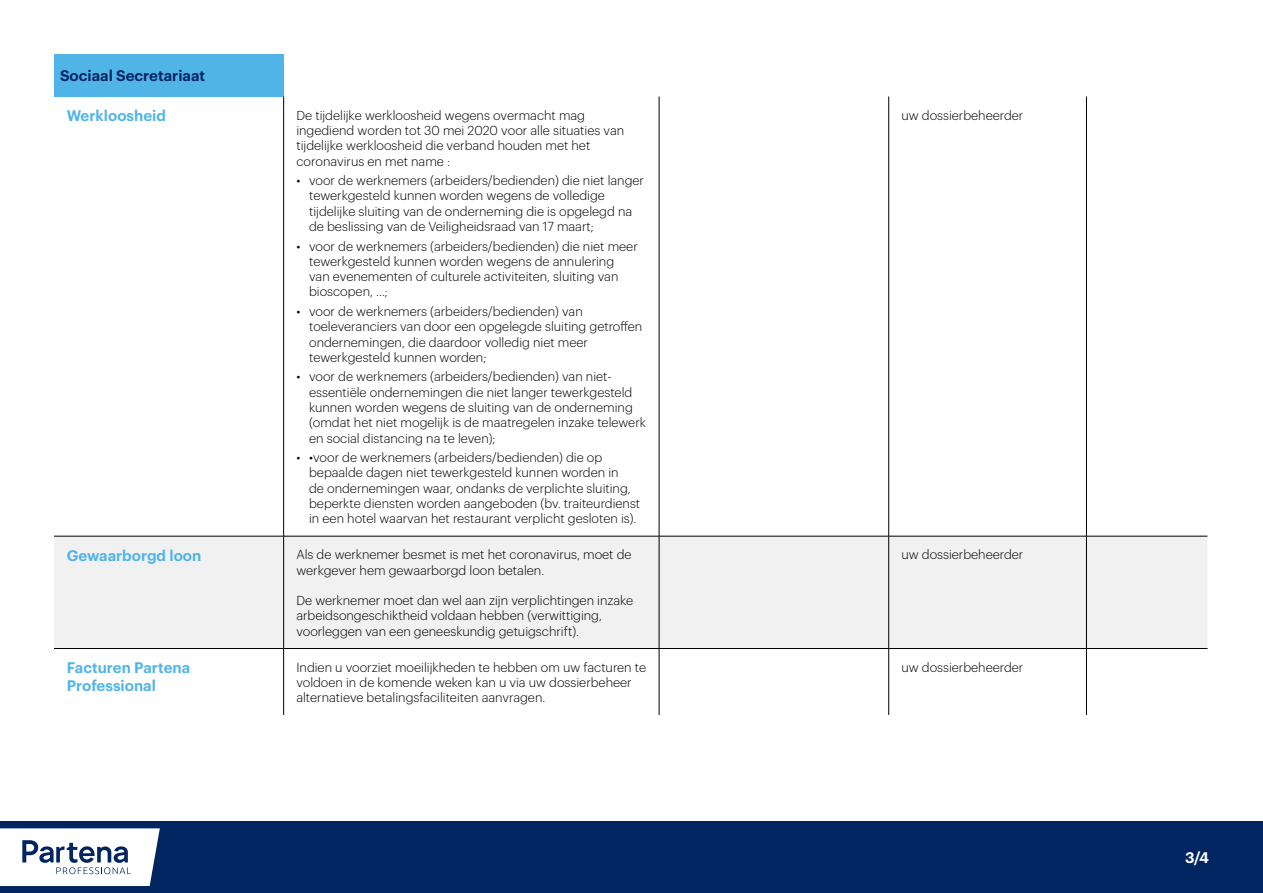
<style>
.page{position:relative;width:1263px;height:893px;background:#fff}
.page>*{position:absolute;margin:0;border:0;box-sizing:border-box;transform-origin:0 0}
.t1{font:600 15px/18px "Graphik";color:#51b4e6}
.t2{font:600 15px "Graphik";color:#002561}
.t3{font:600 15px "Graphik";color:#fff}
.t4{font:300 12.75px/15.3px "Graphik";color:#000}
</style>
<div class="page">
<div style="left:0;top:821px;width:1263px;height:72px;background:#002561"></div>
<svg style="left:0;top:828px;width:160px;height:58px;background:#d8dee7"></svg>
<div style="left:54px;top:54px;width:230px;height:43px;background:#51b4e6"></div>
<div style="left:54px;top:537px;width:1153px;height:111px;background:#f1f1f2"></div>
<hr style="left:283px;top:97px;width:1px;height:439px;background:#000">
<hr style="left:659px;top:97px;width:1px;height:439px;background:#000">
<hr style="left:888px;top:97px;width:1px;height:439px;background:#000">
<hr style="left:1086px;top:97px;width:1px;height:439px;background:#000">
<hr style="left:54px;top:536px;width:230px;height:1px;background:#000">
<hr style="left:284px;top:536px;width:375px;height:1px;background:#000">
<hr style="left:283px;top:536px;width:1px;height:112px;background:#000">
<hr style="left:659px;top:536px;width:230px;height:1px;background:#000">
<hr style="left:659px;top:536px;width:1px;height:112px;background:#000">
<hr style="left:889px;top:536px;width:197px;height:1px;background:#000">
<hr style="left:888px;top:536px;width:1px;height:112px;background:#000">
<hr style="left:1086px;top:536px;width:121px;height:1px;background:#000">
<hr style="left:1086px;top:536px;width:1px;height:112px;background:#000">
<hr style="left:54px;top:648px;width:230px;height:1px;background:#000">
<hr style="left:284px;top:648px;width:375px;height:1px;background:#000">
<hr style="left:283px;top:649px;width:1px;height:66px;background:#000">
<hr style="left:659px;top:648px;width:230px;height:1px;background:#000">
<hr style="left:659px;top:649px;width:1px;height:66px;background:#000">
<hr style="left:889px;top:648px;width:197px;height:1px;background:#000">
<hr style="left:888px;top:649px;width:1px;height:66px;background:#000">
<hr style="left:1086px;top:648px;width:121px;height:1px;background:#000">
<hr style="left:1086px;top:649px;width:1px;height:66px;background:#000">
<p class="t2" style="left:60px;top:64px;width:147px">Sociaal Secretariaat</p>
<p class="t1" style="left:67px;top:106px;width:101px">Werkloosheid</p>
<p class="t4" style="left:296px;top:106px;width:329px">De tijdelijke werkloosheid wegens overmacht mag ingediend worden tot 30 mei 2020 voor alle situaties van tijdelijke werkloosheid die verband houden met het coronavirus en met name :</p>
<p class="t4" style="left:309px;top:172px;width:336px;text-indent:-13px">• voor de werknemers (arbeiders/bedienden) die niet langer tewerkgesteld kunnen worden wegens de volledige tijdelijke sluiting van de onderneming die is opgelegd na de beslissing van de Veiligheidsraad van 17 maart;</p>
<p class="t4" style="left:309px;top:237px;width:330px;text-indent:-13px">• voor de werknemers (arbeiders/bedienden) die niet meer tewerkgesteld kunnen worden wegens de annulering van evenementen of culturele activiteiten, sluiting van bioscopen, ...;</p>
<p class="t4" style="left:309px;top:303px;width:335px;text-indent:-13px">• voor de werknemers (arbeiders/bedienden) van toeleveranciers van door een opgelegde sluiting getroffen ondernemingen, die daardoor volledig niet meer tewerkgesteld kunnen worden;</p>
<p class="t4" style="left:309px;top:368px;width:338px;text-indent:-13px">• voor de werknemers (arbeiders/bedienden) van niet&shy;essentiële ondernemingen die niet langer tewerkgesteld kunnen worden wegens de sluiting van de onderneming (omdat het niet mogelijk is de maatregelen inzake telewerk en social distancing na te leven);</p>
<p class="t4" style="left:309px;top:449px;width:333px;text-indent:-13px">• •voor de werknemers (arbeiders/bedienden) die op bepaalde dagen niet tewerkgesteld kunnen worden in<br>de ondernemingen waar, ondanks de verplichte sluiting, beperkte diensten worden aangeboden (bv. traiteurdienst in een hotel waarvan het restaurant verplicht gesloten is).</p>
<p class="t1" style="left:67px;top:545px;width:136px">Gewaarborgd loon</p>
<p class="t4" style="left:296px;top:546px;width:337px">Als de werknemer besmet is met het coronavirus, moet de werkgever hem gewaarborgd loon betalen.</p>
<p class="t4" style="left:296px;top:592px;width:338px">De werknemer moet dan wel aan zijn verplichtingen inzake arbeidsongeschiktheid voldaan hebben (verwittiging, voorleggen van een geneeskundig getuigschrift).</p>
<p class="t4" style="left:901px;top:106px;width:123px">uw dossierbeheerder</p>
<p class="t4" style="left:901px;top:546px;width:123px">uw dossierbeheerder</p>
<p class="t1" style="left:67px;top:658px;width:125px">Facturen Partena<br>Professional</p>
<p class="t4" style="left:296px;top:658px;width:351px">Indien u voorziet moeilijkheden te hebben om uw facturen te voldoen in de komende weken kan u via uw dossierbeheer alternatieve betalingsfaciliteiten aanvragen.</p>
<p class="t4" style="left:901px;top:658px;width:123px">uw dossierbeheerder</p>
<p class="t3" style="left:1185px;top:846px;width:25px">3/4</p>
</div>
